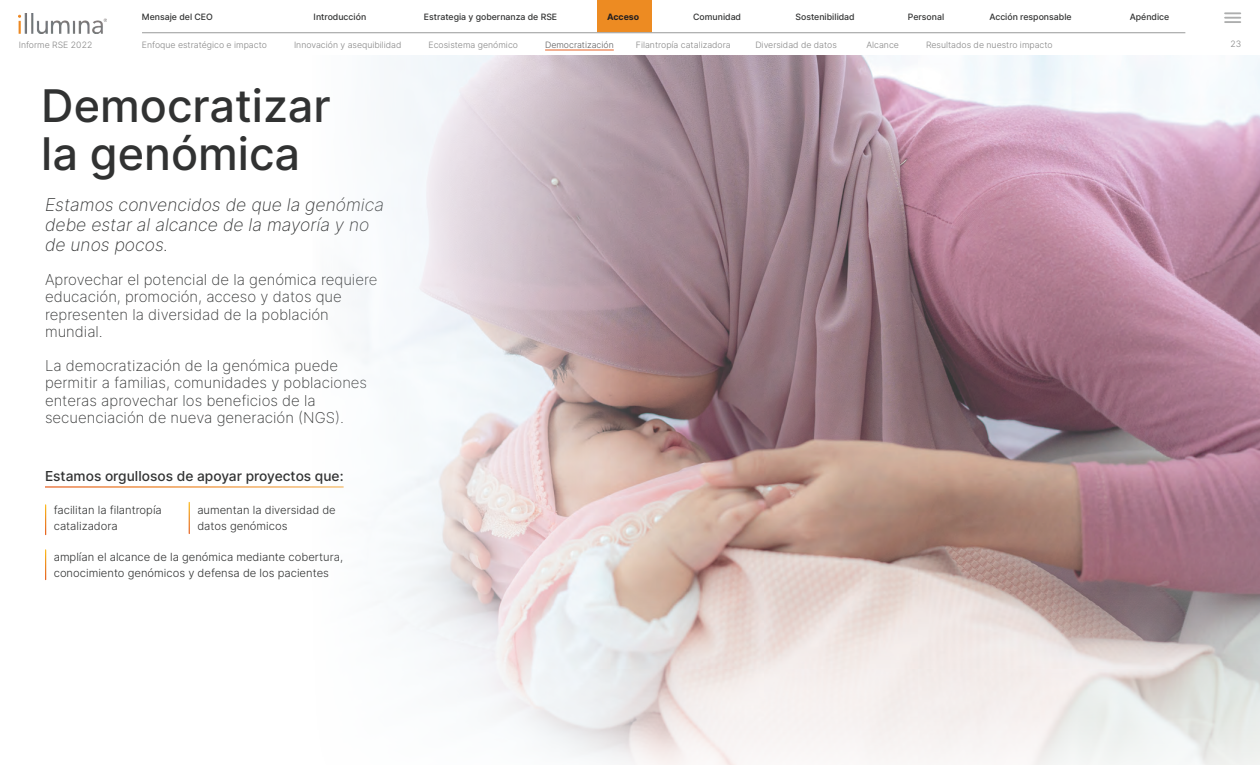
<style>
.page{position:relative;width:1260px;height:765px;background:#fff}
.page>*{position:absolute;margin:0;border:0;box-sizing:border-box;transform-origin:0 0}
.t1{font:500 45px/47.5px "Inter";color:#313232}
.t2{font:17.5px/20px "Inter Extra Light Italic BETA";color:#313232}
.t3{font:15px/17.5px "Inter Extra Light BETA";color:#313232}
.t4{font:500 13.75px "Inter";color:#313232}
.t5{font:11.25px/16.2px "Inter Light BETA";color:#313232}
.t6{font:8.75px "Inter Light BETA";color:#858585}
.t7{font:500 8.75px "Inter";color:#313232}
.t8{font:8.75px "Inter Light BETA";color:#5c5c5d}
.t9{font:700 8.75px "Inter";color:#231f20}
</style>
<div class="page">
<div style="left:597px;top:0;width:55px;height:33px;background:#ed8b22"></div>
<hr style="left:142px;top:32px;width:1043px;height:1px;background:#adaeae">
<svg style="left:1225px;top:12px;width:15px;height:11px"></svg>
<img style="left:19px;top:14px;width:88px;height:19px">
<hr style="left:545px;top:50px;width:69px;height:1px;background:#e66124">
<img style="left:357px;top:56px;width:903px;height:709px">
<p class="t7" style="left:142px;top:10px;width:73px">Mensaje del CEO</p>
<p class="t7" style="left:314px;top:10px;width:54px">Introducción</p>
<p class="t7" style="left:424px;top:10px;width:135px">Estrategia y gobernanza de RSE</p>
<p class="t9" style="left:607px;top:10px;width:34px">Acceso</p>
<p class="t7" style="left:693px;top:10px;width:49px">Comunidad</p>
<p class="t7" style="left:796px;top:10px;width:61px">Sostenibilidad</p>
<p class="t7" style="left:908px;top:10px;width:38px">Personal</p>
<p class="t7" style="left:989px;top:10px;width:84px">Acción responsable</p>
<p class="t7" style="left:1130px;top:10px;width:41px">Apéndice</p>
<p class="t6" style="left:142px;top:38px;width:127px">Enfoque estratégico e impacto</p>
<p class="t6" style="left:294px;top:38px;width:109px">Innovación y asequibilidad</p>
<p class="t6" style="left:429px;top:38px;width:91px">Ecosistema genómico</p>
<p class="t8" style="left:545px;top:38px;width:70px">Democratización</p>
<p class="t6" style="left:636px;top:38px;width:96px">Filantropía catalizadora</p>
<p class="t6" style="left:755px;top:38px;width:83px">Diversidad de datos</p>
<p class="t6" style="left:866px;top:38px;width:34px">Alcance</p>
<p class="t6" style="left:926px;top:38px;width:128px">Resultados de nuestro impacto</p>
<p class="t1" style="left:41px;top:81px;width:291px">Democratizar la genómica</p>
<p class="t2" style="left:45px;top:194px;width:341px">Estamos convencidos de que la genómica debe estar al alcance de la mayoría y no de unos pocos.</p>
<p class="t3" style="left:45px;top:270px;width:334px">Aprovechar el potencial de la genómica requiere educación, promoción, acceso y datos que representen la diversidad de la población mundial.</p>
<p class="t3" style="left:45px;top:356px;width:324px">La democratización de la genómica puede permitir a familias, comunidades y poblaciones enteras aprovechar los beneficios de la secuenciación de nueva generación (NGS).</p>
<p class="t6" style="left:19px;top:38px;width:75px">Informe RSE 2022</p>
<p class="t6" style="left:1230px;top:38px;width:12px">23</p>
<p class="t4" style="left:45px;top:466px;width:300px">Estamos orgullosos de apoyar proyectos que:</p>
<p class="t5" style="left:54px;top:502px;width:110px">facilitan la filantropía catalizadora</p>
<p class="t5" style="left:54px;top:548px;width:291px">amplían el alcance de la genómica mediante cobertura, conocimiento genómicos y defensa de los pacientes</p>
<p class="t5" style="left:197px;top:502px;width:140px">aumentan la diversidad de datos genómicos</p>
</div>
